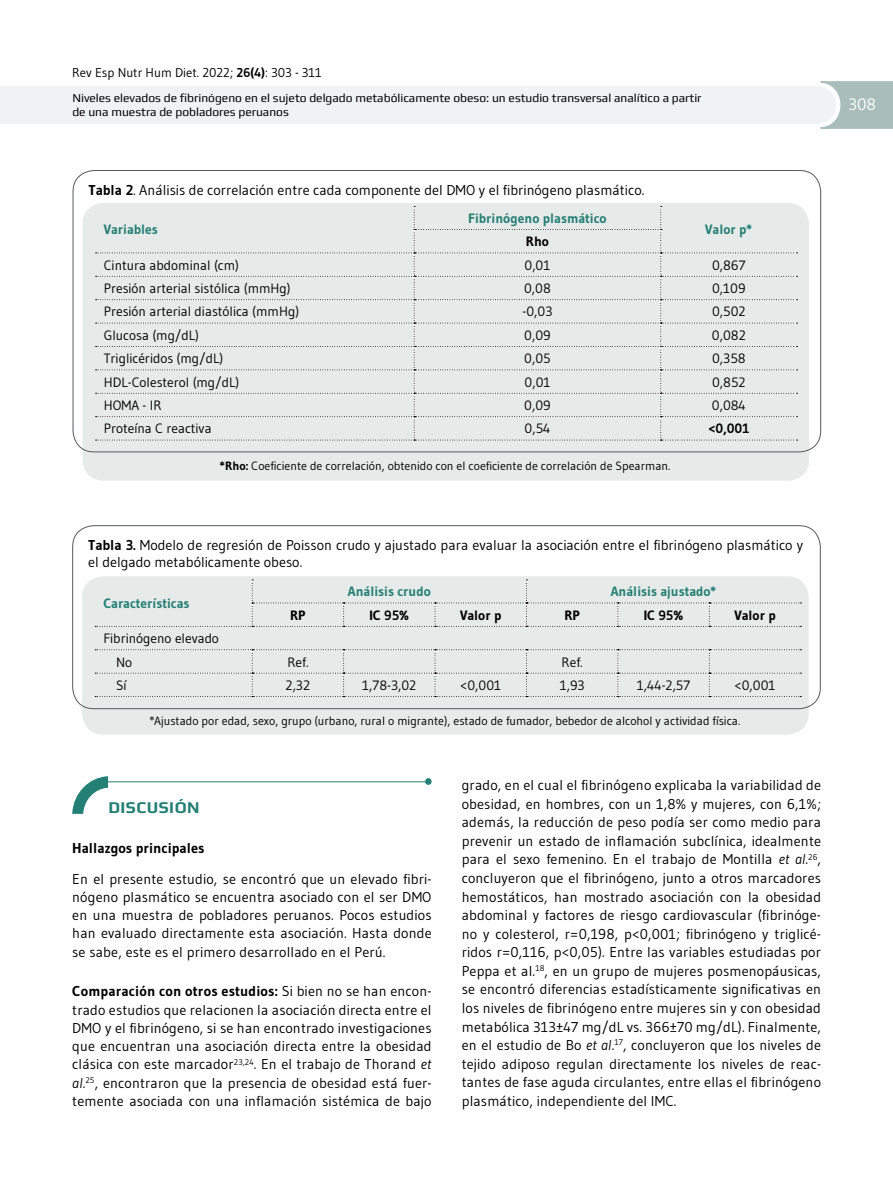
<style>
.page{position:relative;width:893px;height:1191px;background:#fff}
.page>*{position:absolute;margin:0;border:0;box-sizing:border-box;transform-origin:0 0}
.t1{font:700 16.5px "Play";letter-spacing:.03em;color:#247f74}
.t2{font:16.5px "Gudea";color:#fff}
.t3{font:14.25px/18.6px "Gudea";color:#000;text-align:justify}
.t4{font:700 14.25px "Gudea";color:#000}
.t5{font:13.5px/23.4px "Gudea";color:#000}
.t6{font:700 13.5px "Gudea";color:#247f74}
.t7{font:700 13.5px "Gudea";color:#000}
.t8{font:12.75px "Gudea";color:#000}
.t9{font:12px "Gudea";color:#000}
.t10{font:12px/13.5px "Play";color:#000}
.s1{font-weight:700}
.s2{font-style:italic}
</style>
<div class="page">
<svg style="left:0;top:81px;width:893px;height:48px"></svg>
<hr style="left:101px;top:781px;width:325px;height:1px;background:#247f74">
<div style="left:425px;top:778px;width:7px;height:7px;background:#247f74;border-radius:50%"></div>
<svg style="left:72px;top:776px;width:37px;height:38px"></svg>
<div style="left:83px;top:203px;width:726px;height:277px;background:#e6eae9;border-radius:21px"></div>
<svg style="left:96px;top:206px;width:701px;height:235px"></svg>
<div style="left:82px;top:576px;width:727px;height:158px;background:#e6eae9;border-radius:21px"></div>
<div style="left:72px;top:525px;width:749px;height:184px;border:1px solid #58595b;border-radius:21px"></div>
<svg style="left:95px;top:579px;width:706px;height:48px"></svg>
<svg style="left:95px;top:649px;width:706px;height:48px"></svg>
<p class="t8" style="left:72px;top:65px;width:251px">Rev Esp Nutr Hum Diet. 2022; <span class="s1">26(4)</span>: 303 - 311</p>
<p class="t10" style="left:72px;top:91px;width:631px">Niveles elevados de fibrinógeno en el sujeto delgado metabólicamente obeso: un estudio transversal analítico a partir de una muestra de pobladores peruanos</p>
<p class="t3" style="left:89px;top:180px;width:557px"><span class="s1">Tabla 2</span>. Análisis de correlación entre cada componente del DMO y el fibrinógeno plasmático.</p>
<p class="t6" style="left:104px;top:221px;width:56px">Variables</p>
<p class="t6" style="left:468px;top:209px;width:140px">Fibrinógeno plasmático</p>
<p class="t7" style="left:526px;top:233px;width:25px">Rho</p>
<p class="t6" style="left:705px;top:221px;width:49px">Valor p*</p>
<p class="t5" style="left:104px;top:253px;width:137px">Cintura abdominal (cm)</p>
<p class="t5" style="left:524px;top:253px;width:27px">0,01</p>
<p class="t5" style="left:712px;top:253px;width:35px">0,867</p>
<p class="t5" style="left:104px;top:276px;width:188px">Presión arterial sistólica (mmHg)</p>
<p class="t5" style="left:524px;top:276px;width:28px">0,08</p>
<p class="t5" style="left:712px;top:276px;width:35px">0,109</p>
<p class="t5" style="left:104px;top:300px;width:197px">Presión arterial diastólica (mmHg)</p>
<p class="t5" style="left:522px;top:300px;width:31px">-0,03</p>
<p class="t5" style="left:712px;top:300px;width:35px">0,502</p>
<p class="t5" style="left:104px;top:323px;width:97px">Glucosa (mg/dL)</p>
<p class="t5" style="left:524px;top:323px;width:28px">0,09</p>
<p class="t5" style="left:712px;top:323px;width:35px">0,082</p>
<p class="t5" style="left:104px;top:346px;width:121px">Triglicéridos (mg/dL)</p>
<p class="t5" style="left:524px;top:346px;width:28px">0,05</p>
<p class="t5" style="left:712px;top:346px;width:35px">0,358</p>
<p class="t5" style="left:104px;top:370px;width:137px">HDL-Colesterol (mg/dL)</p>
<p class="t5" style="left:524px;top:370px;width:27px">0,01</p>
<p class="t5" style="left:712px;top:370px;width:35px">0,852</p>
<p class="t5" style="left:104px;top:393px;width:59px">HOMA - IR</p>
<p class="t5" style="left:524px;top:393px;width:28px">0,09</p>
<p class="t5" style="left:712px;top:393px;width:36px">0,084</p>
<p class="t5" style="left:104px;top:417px;width:109px">Proteína C reactiva</p>
<p class="t5" style="left:524px;top:417px;width:27px">0,54</p>
<p class="t7" style="left:708px;top:420px;width:42px">&lt;0,001</p>
<p class="t9" style="left:220px;top:458px;width:452px"><span class="s1">*Rho:</span> Coeficiente de correlación, obtenido con el coeficiente de correlación de Spearman.</p>
<p class="t3" style="left:88px;top:536px;width:716px;line-height:17.1px"><span class="s1">Tabla 3.</span> Modelo de regresión de Poisson crudo y ajustado para evaluar la asociación entre el fibrinógeno plasmático y el delgado metabólicamente obeso.</p>
<p class="t6" style="left:103px;top:595px;width:88px">Características</p>
<p class="t6" style="left:348px;top:583px;width:84px">Análisis crudo</p>
<p class="t6" style="left:611px;top:583px;width:107px">Análisis ajustado*</p>
<p class="t5" style="left:116px;top:626px;width:104px;text-indent:-13px">Fibrinógeno elevado<br>No</p>
<p class="t7" style="left:290px;top:606px;width:17px">RP</p>
<p class="t7" style="left:369px;top:606px;width:41px">IC 95%</p>
<p class="t7" style="left:460px;top:606px;width:43px">Valor p</p>
<p class="t7" style="left:564px;top:606px;width:17px">RP</p>
<p class="t7" style="left:644px;top:606px;width:41px">IC 95%</p>
<p class="t7" style="left:734px;top:606px;width:43px">Valor p</p>
<p class="t5" style="left:287px;top:650px;width:23px">Ref.</p>
<p class="t5" style="left:562px;top:650px;width:23px">Ref.</p>
<p class="t5" style="left:116px;top:673px;width:12px">Sí</p>
<p class="t5" style="left:286px;top:673px;width:26px">2,32</p>
<p class="t5" style="left:362px;top:673px;width:56px">1,78-3,02</p>
<p class="t5" style="left:460px;top:673px;width:42px">&lt;0,001</p>
<p class="t5" style="left:560px;top:673px;width:26px">1,93</p>
<p class="t5" style="left:637px;top:673px;width:55px">1,44-2,57</p>
<p class="t5" style="left:735px;top:673px;width:42px">&lt;0,001</p>
<p class="t9" style="left:149px;top:713px;width:592px">*Ajustado por edad, sexo, grupo (urbano, rural o migrante), estado de fumador, bebedor de alcohol y actividad física.</p>
<p class="t1" style="left:108px;top:797px;width:93px">DISCUSIÓN</p>
<p class="t4" style="left:72px;top:838px;width:134px">Hallazgos principales</p>
<p class="t3" style="left:72px;top:869px;width:361px">En el presente estudio, se encontró que un elevado fibri&shy;nógeno plasmático se encuentra asociado con el ser DMO en una muestra de pobladores peruanos. Pocos estudios han evaluado directamente esta asociación. Hasta donde se sabe, este es el primero desarrollado en el Perú.</p>
<p class="t3" style="left:72px;top:982px;width:361px"><span class="s1">Comparación con otros estudios:</span> Si bien no se han encon&shy;trado estudios que relacionen la asociación directa entre el DMO y el fibrinógeno, si se han encontrado investigaciones que encuentran una asociación directa entre la obesidad clásica con este marcador<sup>23,24</sup>. En el trabajo de Thorand <span class="s2">et al</span>.<sup>25</sup>, encontraron que la presencia de obesidad está fuer&shy;temente asociada con una inflamación sistémica de bajo</p>
<p class="t3" style="left:462px;top:775px;width:361px">grado, en el cual el fibrinógeno explicaba la variabilidad de obesidad, en hombres, con un 1,8% y mujeres, con 6,1%; además, la reducción de peso podía ser como medio para prevenir un estado de inflamación subclínica, idealmente para el sexo femenino. En el trabajo de Montilla <span class="s2">et al</span>.<sup>26</sup>, concluyeron que el fibrinógeno, junto a otros marcadores hemostáticos, han mostrado asociación con la obesidad abdominal y factores de riesgo cardiovascular (fibrinóge&shy;no y colesterol, r=0,198, p&lt;0,001; fibrinógeno y triglicé&shy;ridos r=0,116, p&lt;0,05). Entre las variables estudiadas por Peppa et al.<sup>18</sup>, en un grupo de mujeres posmenopáusicas, se encontró diferencias estadísticamente significativas en los niveles de fibrinógeno entre mujeres sin y con obesidad metabólica 313±47 mg/dL vs. 366±70 mg/dL). Finalmente, en el estudio de Bo <span class="s2">et al</span>.<sup>17</sup>, concluyeron que los niveles de tejido adiposo regulan directamente los niveles de reac&shy;tantes de fase aguda circulantes, entre ellas el fibrinógeno plasmático, independiente del IMC.</p>
<p class="t2" style="left:848px;top:94px;width:29px">308</p>
</div>
